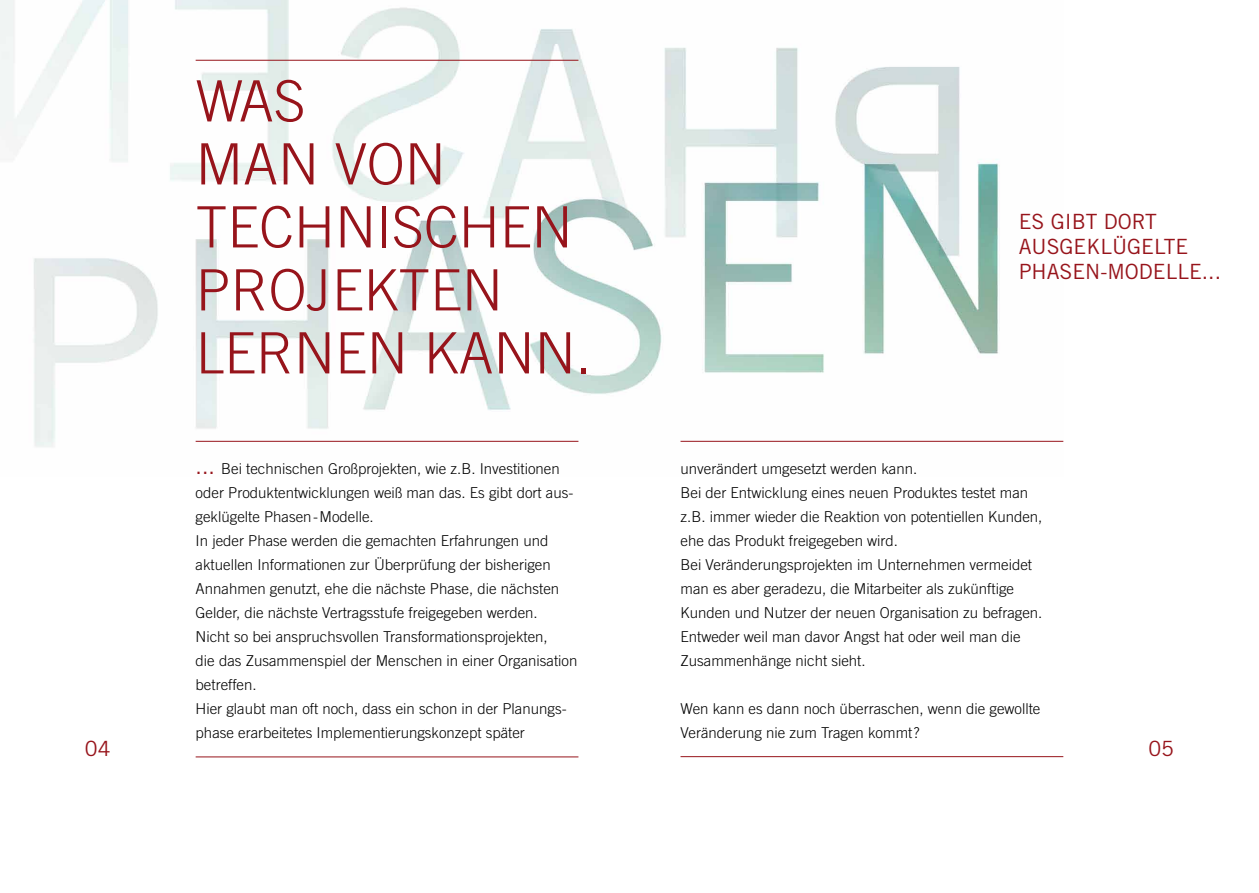
<style>
.page{position:relative;width:1259px;height:893px;background:#fff}
.page>*{position:absolute;margin:0;border:0;box-sizing:border-box;transform-origin:0 0}
.t1{font:300 57px/63px "Trade Gothic";color:#97141b}
.t2{font:21px/25.2px "Trade Gothic";color:#97141b}
.t3{font:300 15px/24px "Trade Gothic";color:#000}
.s1{font-weight:400;font-size:21px;color:#97141b}
</style>
<div class="page">
<img style="left:0;top:0;width:1063px;height:447px">
<hr style="left:196px;top:441px;width:382px;height:1px;background:#97141b">
<hr style="left:196px;top:60px;width:382px;height:1px;background:#97141b">
<hr style="left:680px;top:441px;width:383px;height:1px;background:#97141b">
<hr style="left:196px;top:757px;width:382px;height:1px;background:#97141b">
<hr style="left:680px;top:756px;width:383px;height:1px;background:#97141b">
<h1 class="t1" style="left:196px;top:69px;width:397px">Was<br>man von technischen<br>Projekten lernen kann.</h1>
<h2 class="t2" style="left:1018px;top:209px;width:204px">ES GI BT DORT<br>AUSGEKLÜGELTE<br>PHASEN-MODELLE...</h2>
<p class="t3" style="left:196px;top:457px;width:383px"><span class="s1">...</span> Bei technischen Großprojekten, wie z.B. I nvestitionen oder Produktentwicklungen weiß man das. Es gibt dort aus&shy;geklügelte Phasen-Modelle.<br>I n jeder Phase werden die gemachten Erfahrungen und aktuellen I nformationen zur Ü berprüfung der bisherigen Annahmen genutzt, ehe die nächste Phase, die nächsten Gelder, die nächste Vertragsstufe freigegeben werden.<br>N icht so bei anspruchsvollen Transformationsprojekten,<br>die das Zusammenspiel der Menschen in einer Organisation betreffen.<br>H ier glaubt man oft noch, dass ein schon in der Planungs&shy;phase erarbeitetes I mplementierungskonzept später</p>
<p class="t3" style="left:680px;top:457px;width:363px">unverändert umgesetzt werden kann.<br>Bei der Entwicklung eines neuen Produktes testet man z.B. immer wieder die Reaktion von potentiellen Kunden, ehe das Produkt freigegeben wird.<br>Bei Veränderungsprojekten im U nternehmen vermeidet man es aber geradezu, die M itarbeiter als zukünftige Kunden und N utzer der neuen Organisation zu befragen.<br>Entweder weil man davor Angst hat oder weil man die Zusammenhänge nicht sieht.</p>
<p class="t3" style="left:680px;top:697px;width:361px">Wen kann es dann noch überraschen, wenn die gewollte<br>Veränderung nie zum Tragen kommt?</p>
<h2 class="t2" style="left:85px;top:736px;width:27px">04</h2>
<h2 class="t2" style="left:1148px;top:736px;width:27px">05</h2>
</div>
